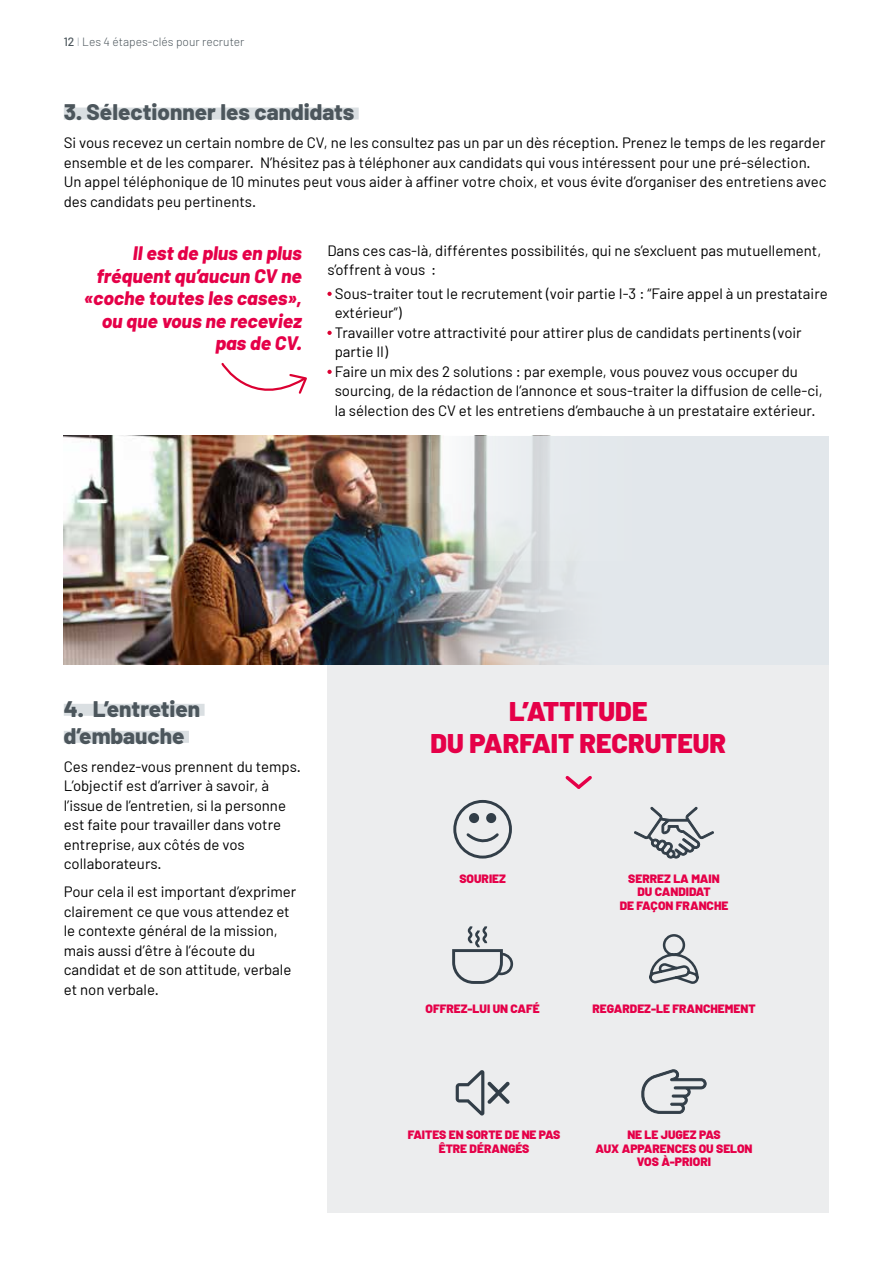
<style>
.page{position:relative;width:893px;height:1263px;background:#fff}
.page>*{position:absolute;margin:0;border:0;box-sizing:border-box;transform-origin:0 0}
.t1{font:900 27px/32.4px "Barlow";color:#e50048;text-align:center}
.t2{font:800 22.5px/27px "Barlow";color:#4c565c}
.t3{font:italic 800 19.5px/22.5px "Barlow";color:#e50048;text-align:right}
.t4{font:15px/19.5px "Barlow";color:#000}
.t5{font:900 12.15px/13.5px "Barlow";color:#e50048;text-align:center}
.t6{font:300 12px "Barlow";color:#4c565c}
.s1{font-weight:500}
.s2{color:#a5adb4}
</style>
<div class="page">
<div style="left:327px;top:561px;width:502px;height:652px;background:#ecedee"></div>
<div style="left:64px;top:108px;width:295px;height:12px;background:#dadfe2"></div>
<svg style="left:221px;top:362px;width:86px;height:32px"></svg>
<div style="left:64px;top:704px;width:141px;height:12px;background:#dadfe2"></div>
<div style="left:64px;top:731px;width:125px;height:12px;background:#dadfe2"></div>
<div style="left:453px;top:800px;width:59px;height:58px;border:3px solid #323e48;border-radius:50%"></div>
<svg style="left:466px;top:833px;width:33px;height:10px"></svg>
<div style="left:488px;top:814px;width:7px;height:8px;background:#323e48;border-radius:50%"></div>
<div style="left:486px;top:813px;width:10px;height:10px;border:3px solid #323e48;border-radius:50%"></div>
<div style="left:470px;top:814px;width:8px;height:8px;background:#323e48;border-radius:50%"></div>
<div style="left:469px;top:813px;width:10px;height:10px;border:3px solid #323e48;border-radius:50%"></div>
<svg style="left:649px;top:934px;width:50px;height:50px"></svg>
<svg style="left:634px;top:806px;width:80px;height:53px"></svg>
<svg style="left:565px;top:776px;width:27px;height:13px"></svg>
<svg style="left:327px;top:292px;width:5px;height:4px"></svg>
<svg style="left:327px;top:331px;width:5px;height:4px"></svg>
<svg style="left:327px;top:370px;width:5px;height:4px"></svg>
<img style="left:64px;top:436px;width:372px;height:228px">
<svg style="left:436px;top:436px;width:393px;height:228px;fill:#e2e7eb"></svg>
<svg style="left:452px;top:926px;width:61px;height:58px"></svg>
<svg style="left:456px;top:1070px;width:54px;height:45px"></svg>
<svg style="left:641px;top:1069px;width:66px;height:45px"></svg>
<p class="t6" style="left:64px;top:34px;width:182px"><span class="s1">12</span> <span class="s2">I</span> Les 4 étapes-clés pour recruter</p>
<h2 class="t2" style="left:64px;top:99px;width:292px">3. Sélectionner les candidats</h2>
<p class="t4" style="left:64px;top:133px;width:764px">Si vous recevez un certain nombre de CV, ne les consultez pas un par un dès réception. Prenez le temps de les regarder ensemble et de les comparer. N’hésitez pas à téléphoner aux candidats qui vous intéressent pour une pré-sélection.<br>Un appel téléphonique de 10 minutes peut vous aider à affiner votre choix, et vous évite d’organiser des entretiens avec des candidats peu pertinents.</p>
<h3 class="t3" style="left:84px;top:242px;width:220px">Il est de plus en plus fréquent qu’aucun CV ne «coche toutes les cases», ou que vous ne receviez pas de CV.</h3>
<p class="t4" style="left:327px;top:240px;width:495px">Dans ces cas-là, différentes possibilités, qui ne s’excluent pas mutuellement, s’offrent à vous :</p>
<p class="t4" style="left:335px;top:283px;width:494px">Sous-traiter tout le recrutement (voir partie I-3 : “Faire appel à un prestataire extérieur”)<br>Travailler votre attractivité pour attirer plus de candidats pertinents (voir partie II)<br>Faire un mix des 2 solutions : par exemple, vous pouvez vous occuper du sourcing, de la rédaction de l’annonce et sous-traiter la diffusion de celle-ci, la sélection des CV et les entretiens d’embauche à un prestataire extérieur.</p>
<h2 class="t2" style="left:64px;top:695px;width:138px">4. L’entretien d’embauche</h2>
<p class="t4" style="left:64px;top:756px;width:239px">Ces rendez-vous prennent du temps.<br>L’objectif est d’arriver à savoir, à l’issue de l’entretien, si la personne est faite pour travailler dans votre entreprise, aux côtés de vos collaborateurs.</p>
<p class="t4" style="left:64px;top:881px;width:234px">Pour cela il est important d’exprimer clairement ce que vous attendez et le contexte général de la mission, mais aussi d’être à l’écoute du candidat et de son attitude, verbale et non verbale.</p>
<h1 class="t1" style="left:431px;top:695px;width:297px">L’ATTITUDE<br>DU PARFAIT RECRUTEUR</h1>
<p class="t5" style="left:459px;top:872px;width:48px">SOURIEZ</p>
<p class="t5" style="left:620px;top:872px;width:110px">SERREZ LA MAIN<br>DU CANDIDAT<br>DE FAÇON FRANCHE</p>
<p class="t5" style="left:425px;top:1001px;width:116px">OFFREZ-LUI UN CAFÉ</p>
<p class="t5" style="left:592px;top:1001px;width:165px">REGARDEZ-LE FRANCHEMENT</p>
<p class="t5" style="left:408px;top:1128px;width:154px">FAITES EN SORTE DE NE PAS<br>ÊTRE DÉRANGÉS</p>
<p class="t5" style="left:595px;top:1128px;width:159px">NE LE JUGEZ PAS<br>AUX APPARENCES OU SELON<br>VOS À-PRIORI</p>
</div>
